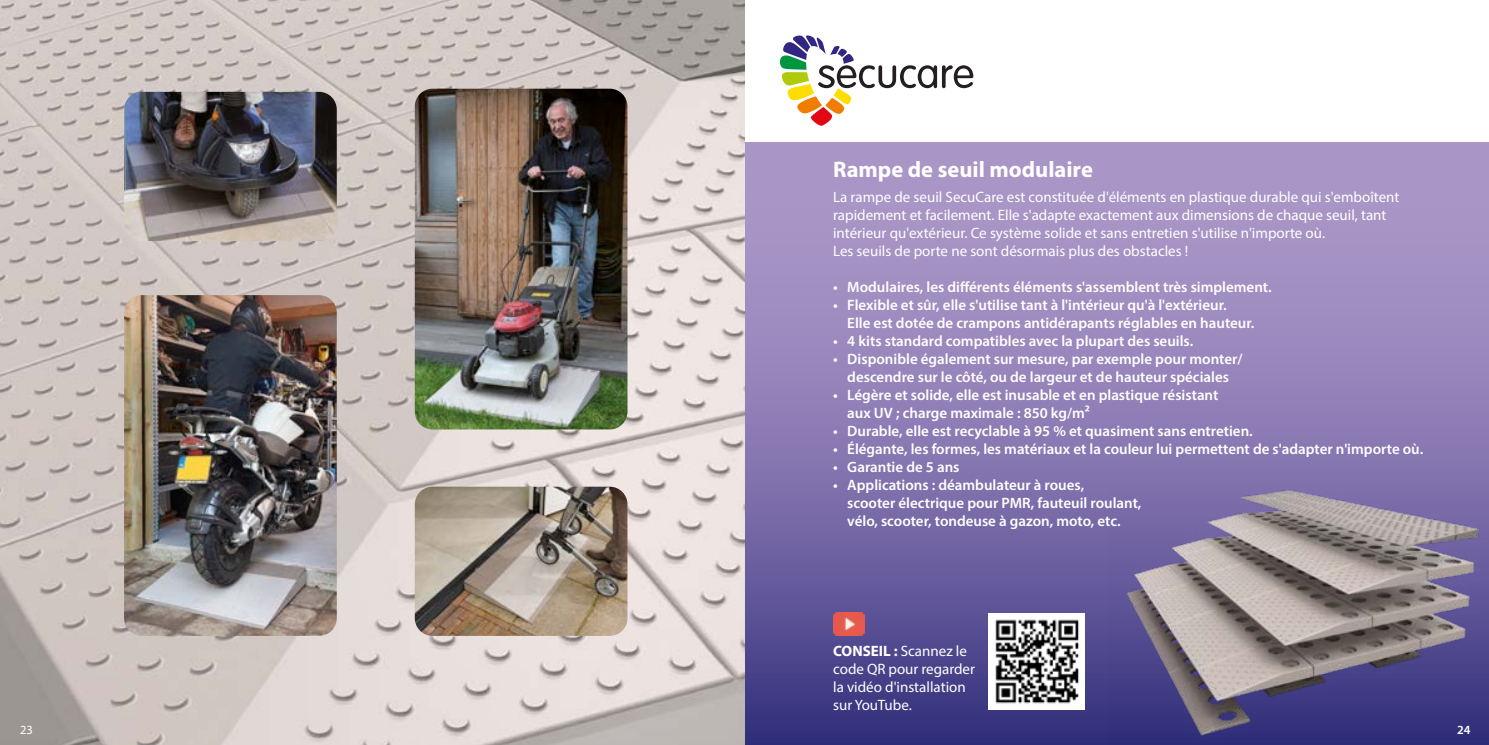
<style>
.page{position:relative;width:1489px;height:745px;background:#fff}
.page>*{position:absolute;margin:0;border:0;box-sizing:border-box;transform-origin:0 0}
.t1{font:700 22.5px "Myriad Pro";color:#fff}
.t2{font:600 15px/18px "Myriad Pro";color:#fff}
.t3{font:15px/18px "Myriad Pro";color:#fff}
.t4{font:12.5px "Myriad Pro";color:#fff}
.t5{font:600 12.5px "Myriad Pro";color:#fff}
.s1{font-weight:700}
</style>
<div class="page">
<svg style="left:744px;top:142px;width:744px;height:602px;background:#8c7cb4"></svg>
<svg style="left:779px;top:35px;width:194px;height:91px"></svg>
<img style="left:1108px;top:483px;width:380px;height:261px">
<img style="left:0;top:0;width:744px;height:744px">
<img style="left:833px;top:612px;width:31px;height:22px">
<img style="left:988px;top:612px;width:96px;height:97px">
<img style="left:415px;top:89px;width:212px;height:340px">
<img style="left:415px;top:486px;width:212px;height:149px">
<img style="left:124px;top:295px;width:213px;height:340px">
<img style="left:124px;top:92px;width:213px;height:149px">
<h1 class="t1" style="left:833px;top:154px;width:261px">Rampe de seuil modulaire</h1>
<p class="t3" style="left:833px;top:187px;width:568px">La rampe de seuil SecuCare est constituée d'éléments en plastique durable qui s'emboîtent rapidement et facilement. Elle s'adapte exactement aux dimensions de chaque seuil, tant intérieur qu'extérieur. Ce système solide et sans entretien s'utilise n'importe où.<br>Les seuils de porte ne sont désormais plus des obstacles !</p>
<p class="t2" style="left:833px;top:277px;width:440px">• Modulaires, les différents éléments s'assemblent très simplement.</p>
<p class="t2" style="left:847px;top:295px;width:408px;text-indent:-14px">• Flexible et sûr, elle s'utilise tant à l'intérieur qu'à l'extérieur.<br>Elle est dotée de crampons antidérapants réglables en hauteur.</p>
<p class="t2" style="left:833px;top:331px;width:361px">• 4 kits standard compatibles avec la plupart des seuils.</p>
<p class="t2" style="left:833px;top:349px;width:411px;text-align:center">• Disponible également sur mesure, par exemple pour monter/ descendre sur le côté, ou de largeur et de hauteur spéciales</p>
<p class="t2" style="left:847px;top:385px;width:372px;text-indent:-14px">• Légère et solide, elle est inusable et en plastique résistant aux UV ; charge maximale : 850 kg/m²</p>
<p class="t2" style="left:833px;top:421px;width:421px">• Durable, elle est recyclable à 95 % et quasiment sans entretien.</p>
<p class="t2" style="left:833px;top:439px;width:591px">• Élégante, les formes, les matériaux et la couleur lui permettent de s'adapter n'importe où.</p>
<p class="t2" style="left:833px;top:457px;width:128px">• Garantie de 5 ans</p>
<p class="t2" style="left:847px;top:475px;width:296px;text-indent:-14px">• Applications : déambulateur à roues,<br>scooter électrique pour PMR, fauteuil roulant, vélo, scooter, tondeuse à gazon, moto, etc.</p>
<p class="t3" style="left:833px;top:641px;width:143px"><span class="s1">CONSEIL :</span> Scannez le code QR pour regarder la vidéo d'installation sur YouTube.</p>
<p class="t4" style="left:20px;top:721px;width:14px">23</p>
<p class="t5" style="left:1456px;top:721px;width:15px">24</p>
</div>
